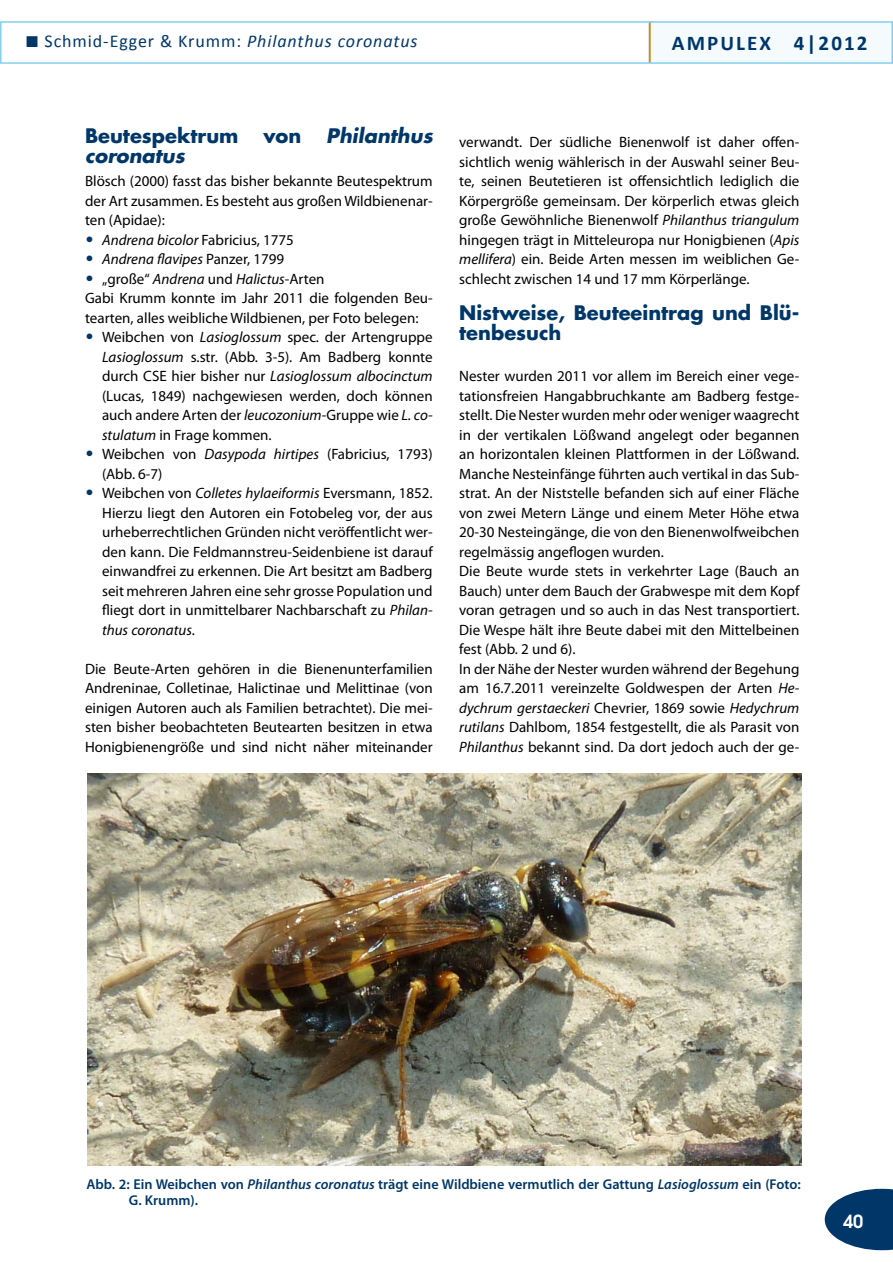
<style>
.page{position:relative;width:893px;height:1263px;background:#fff}
.page>*{position:absolute;margin:0;border:0;box-sizing:border-box;transform-origin:0 0}
.t1{font:700 21px "Calibri";letter-spacing:.1em;color:#003769}
.t2{font:700 19.5px/19.5px "Futura";color:#003769}
.t3{font:italic 700 19.5px "Futura";color:#003769}
.t4{font:18px "Calibri";letter-spacing:.05em;color:#003769}
.t5{font:600 18px "Avant Garde";color:#fff}
.t6{font:15px/19.5px "Myriad Pro";color:#000;text-align:justify}
.t7{font:italic 15px "Myriad Pro";color:#000}
.t8{font:600 14.25px/16.5px "Myriad Pro";color:#003769}
.s1{font-style:italic}
.s2{font-family:"Futura";font-style:normal;color:#003769}
.s3{font-style:normal}
.s4{font-family:"Futura";color:#003769}
</style>
<div class="page">
<div style="left:0;top:21px;width:653px;height:43px;border:2px solid #84cff0"></div>
<div style="left:650px;top:22px;width:242px;height:41px;background:#f5fafd"></div>
<div style="left:649px;top:21px;width:244px;height:43px;border:2px solid #84cff0"></div>
<svg style="left:825px;top:1189px;width:68px;height:61px"></svg>
<hr style="left:649px;top:23px;width:2px;height:39px;background:#e08503">
<img style="left:87px;top:774px;width:714px;height:391px">
<p class="t4" style="left:45px;top:30px;width:375px">Schmid-Egger &amp; Krumm: <span class="s1">Philanthus coronatus</span></p>
<h1 class="t1" style="left:672px;top:29px;width:197px">AMPULEX 4|2012</h1>
<h2 class="t2" style="left:85px;top:126px;width:155px">Beutespektrum</h2>
<h2 class="t2" style="left:263px;top:126px;width:39px">von</h2>
<h2 class="t3" style="left:326px;top:123px;width:108px">Philanthus</h2>
<h2 class="t3" style="left:85px;top:142px;width:101px">coronatus</h2>
<p class="t6" style="left:85px;top:171px;width:349px">Blösch (2000) fasst das bisher bekannte Beutespektrum der Art zusammen. Es besteht aus großen Wildbienenar&shy;ten (Apidae):</p>
<p class="t7" style="left:85px;top:230px;width:210px"><span class="s2">•</span> Andrena bicolor <span class="s3">Fabricius, 1775</span></p>
<p class="t7" style="left:85px;top:250px;width:201px"><span class="s2">•</span> Andrena flavipes <span class="s3">Panzer, 1799</span></p>
<p class="t6" style="left:85px;top:269px;width:349px;text-align:left"><span class="s4">•</span> „große“ <span class="s1">Andrena</span> und <span class="s1">Halictus</span>-Arten<br>Gabi Krumm konnte im Jahr 2011 die folgenden Beu&shy;tearten, alles weibliche Wildbienen, per Foto belegen:</p>
<p class="t6" style="left:102px;top:327px;width:332px;text-indent:-17px"><span class="s4">•</span> Weibchen von <span class="s1">Lasioglossum</span> spec. der Artengruppe <span class="s1">Lasioglossum</span> s.str. (Abb. 3-5). Am Badberg konnte durch CSE hier bisher nur <span class="s1">Lasioglossum albocinctum </span>(Lucas, 1849) nachgewiesen werden, doch können auch andere Arten der <span class="s1">leucozonium</span>-Gruppe wie <span class="s1">L. co&shy;stulatum</span> in Frage kommen.</p>
<p class="t6" style="left:102px;top:444px;width:332px;text-indent:-17px"><span class="s4">•</span> Weibchen von <span class="s1">Dasypoda hirtipes</span> (Fabricius, 1793) (Abb. 6-7)</p>
<p class="t6" style="left:102px;top:483px;width:332px;text-indent:-17px"><span class="s4">•</span> Weibchen von <span class="s1">Colletes hylaeiformis</span> Eversmann, 1852.<br>Hierzu liegt den Autoren ein Fotobeleg vor, der aus urheberrechtlichen Gründen nicht veröffentlicht wer&shy;den kann. Die Feldmannstreu-Seidenbiene ist darauf einwandfrei zu erkennen. Die Art besitzt am Badberg seit mehreren Jahren eine sehr grosse Population und fliegt dort in unmittelbarer Nachbarschaft zu <span class="s1">Philan&shy;thus coronatus</span>.</p>
<p class="t6" style="left:85px;top:659px;width:349px">Die Beute-Arten gehören in die Bienenunterfamilien Andreninae, Colletinae, Halictinae und Melittinae (von einigen Autoren auch als Familien betrachtet). Die mei&shy;sten bisher beobachteten Beutearten besitzen in etwa Honigbienengröße und sind nicht näher miteinander</p>
<p class="t6" style="left:459px;top:132px;width:342px">verwandt. Der südliche Bienenwolf ist daher offen&shy;sichtlich wenig wählerisch in der Auswahl seiner Beu&shy;te, seinen Beutetieren ist offensichtlich lediglich die Körpergröße gemeinsam. Der körperlich etwas gleich große Gewöhnliche Bienenwolf <span class="s1">Philanthus triangulum </span>hingegen trägt in Mitteleuropa nur Honigbienen (<span class="s1">Apis mellifera</span>) ein. Beide Arten messen im weiblichen Ge&shy;schlecht zwischen 14 und 17 mm Körperlänge.</p>
<h2 class="t2" style="left:459px;top:303px;width:342px">Nistweise, Beuteeintrag und Blü&shy;tenbesuch</h2>
<p class="t6" style="left:459px;top:366px;width:342px;text-align:left">Nester wurden 2011 vor allem im Bereich einer vege&shy;tationsfreien Hangabbruchkante am Badberg festge&shy;stellt. Die Nester wurden mehr oder weniger waagrecht in der vertikalen Lößwand angelegt oder begannen an horizontalen kleinen Plattformen in der Lößwand.<br>Manche Nesteinfänge führten auch vertikal in das Sub&shy;strat. An der Niststelle befanden sich auf einer Fläche von zwei Metern Länge und einem Meter Höhe etwa 20-30 Nesteingänge, die von den Bienenwolfweibchen regelmässig angeflogen wurden.<br>Die Beute wurde stets in verkehrter Lage (Bauch an Bauch) unter dem Bauch der Grabwespe mit dem Kopf voran getragen und so auch in das Nest transportiert.<br>Die Wespe hält ihre Beute dabei mit den Mittelbeinen fest (Abb. 2 und 6).<br>In der Nähe der Nester wurden während der Begehung am 16.7.2011 vereinzelte Goldwespen der Arten <span class="s1">He&shy;dychrum gerstaeckeri</span> Chevrier, 1869 sowie <span class="s1">Hedychrum rutilans</span> Dahlbom, 1854 festgestellt, die als Parasit von <span class="s1">Philanthus</span> bekannt sind. Da dort jedoch auch der ge-</p>
<p class="t8" style="left:129px;top:1175px;width:673px;text-indent:-43px">Abb. 2: Ein Weibchen von <span class="s1">Philanthus coronatus</span> trägt eine Wildbiene vermutlich der Gattung <span class="s1">Lasioglossum</span> ein (Foto:<br>G. Krumm).</p>
<p class="t5" style="left:843px;top:1209px;width:22px">40</p>
</div>
